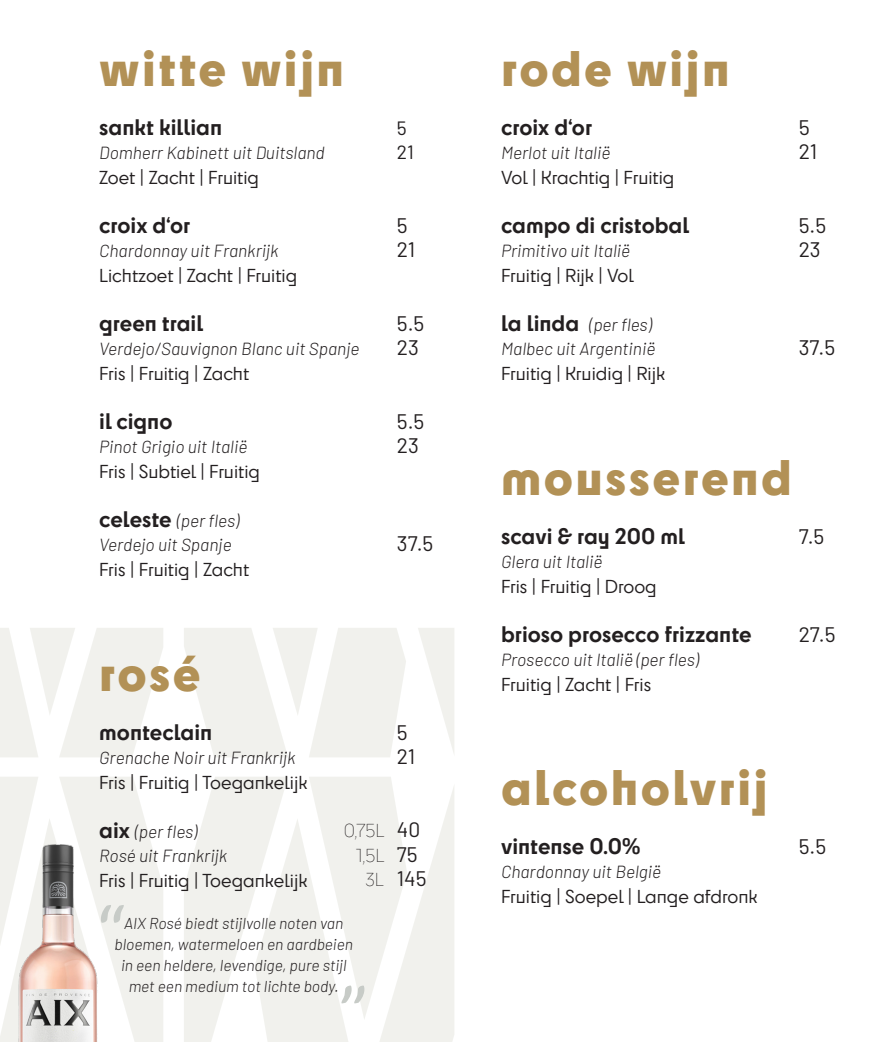
<style>
.page{position:relative;width:893px;height:1042px;background:#fff}
.page>*{position:absolute;margin:0;border:0;box-sizing:border-box;transform-origin:0 0}
.gerecht{font:800 46.55px "Cy";letter-spacing:.05em;color:#b29156}
.gerecht-2{font:700 21px "Cy";color:#231f20}
.gerecht-3{font:21px/24.5px "Barlow";color:#231f20}
.omschrijving_gerecht_2{font:700 21px "Cy";color:#231f20}
.omschrijving_gerecht_2-2{font:19.25px "Barlow";color:#231f20}
.gerecht-4{font:italic 300 17.5px "Barlow";color:#231f20}
.omschrijving_gerecht_2-3{font:17.5px "Cy";color:#231f20}
.omschrijving_gerecht_2-4{font:italic 300 17.5px "Barlow";color:#231f20}
.gerecht-5{font:17.5px "Cy";color:#231f20}
.gerecht-6{font:300 17.5px "Cy";letter-spacing:.005em;color:#231f20}
.t1{font:italic 300 15.75px "Barlow";color:#231f20}
.s1{font-family:"Cy";font-weight:700;font-style:normal;font-size:21px}
</style>
<div class="page">
<svg style="left:0;top:628px;width:163px;height:129px"></svg>
<svg style="left:184px;top:628px;width:222px;height:129px"></svg>
<svg style="left:418px;top:628px;width:36px;height:125px"></svg>
<svg style="left:184px;top:777px;width:270px;height:265px"></svg>
<svg style="left:0;top:777px;width:163px;height:265px"></svg>
<p class="gerecht" style="left:99px;top:32px;width:246px">witte wijn</p>
<p class="omschrijving_gerecht_2" style="left:99px;top:111px;width:124px">sankt killian</p>
<p class="omschrijving_gerecht_2-2" style="left:397px;top:114px;width:11px">5</p>
<p class="omschrijving_gerecht_2-4" style="left:99px;top:140px;width:227px">Domherr Kabinett uit Duitsland</p>
<p class="omschrijving_gerecht_2-2" style="left:397px;top:138px;width:18px">21</p>
<p class="omschrijving_gerecht_2-3" style="left:99px;top:164px;width:161px">Zoet | Zacht | Fruitig</p>
<p class="gerecht-2" style="left:99px;top:209px;width:93px">croix d‘or</p>
<p class="gerecht-3" style="left:397px;top:211px;width:12px">5</p>
<p class="gerecht-4" style="left:99px;top:238px;width:181px">Chardonnay uit Frankrijk</p>
<p class="gerecht-3" style="left:397px;top:236px;width:20px">21</p>
<p class="omschrijving_gerecht_2-3" style="left:99px;top:262px;width:200px">Lichtzoet | Zacht | Fruitig</p>
<p class="gerecht-2" style="left:99px;top:307px;width:106px">green trail</p>
<p class="gerecht-3" style="left:397px;top:309px;width:29px">5.5</p>
<p class="gerecht-4" style="left:99px;top:336px;width:262px">Verdejo/Sauvignon Blanc uit Spanje</p>
<p class="gerecht-3" style="left:397px;top:334px;width:23px">23</p>
<p class="omschrijving_gerecht_2-3" style="left:99px;top:360px;width:152px">Fris | Fruitig | Zacht</p>
<p class="gerecht-2" style="left:99px;top:405px;width:75px">il cigno</p>
<p class="gerecht-3" style="left:397px;top:407px;width:29px">5.5</p>
<p class="gerecht-4" style="left:99px;top:434px;width:150px">Pinot Grigio uit Italië</p>
<p class="gerecht-3" style="left:397px;top:432px;width:23px">23</p>
<p class="omschrijving_gerecht_2-3" style="left:99px;top:458px;width:162px">Fris | Subtiel | Fruitig</p>
<p class="gerecht-4" style="left:99px;top:508px;width:142px"><span class="s1">celeste</span> (per fles)</p>
<p class="gerecht-4" style="left:99px;top:532px;width:134px">Verdejo uit Spanje</p>
<p class="gerecht-3" style="left:397px;top:530px;width:38px">37.5</p>
<p class="omschrijving_gerecht_2-3" style="left:99px;top:556px;width:152px">Fris | Fruitig | Zacht</p>
<p class="gerecht" style="left:99px;top:637px;width:103px">rosé</p>
<p class="gerecht-2" style="left:99px;top:716px;width:115px">monteclain</p>
<p class="gerecht-3" style="left:397px;top:718px;width:12px">5</p>
<p class="gerecht-4" style="left:99px;top:745px;width:198px">Grenache Noir uit Frankrijk</p>
<p class="gerecht-3" style="left:397px;top:743px;width:20px">21</p>
<p class="omschrijving_gerecht_2-3" style="left:99px;top:769px;width:210px">Fris | Fruitig | Toegankelijk</p>
<p class="gerecht-4" style="left:99px;top:819px;width:100px"><span class="s1">aix</span> (per fles)</p>
<p class="gerecht-4" style="left:99px;top:843px;width:129px">Rosé uit Frankrijk</p>
<p class="omschrijving_gerecht_2-3" style="left:99px;top:867px;width:210px">Fris | Fruitig | Toegankelijk</p>
<p class="gerecht-3" style="left:397px;top:816px;width:31px">40<br>75<br>145</p>
<p class="gerecht-6" style="left:344px;top:819px;width:42px">0,75L</p>
<p class="gerecht-6" style="left:356px;top:843px;width:30px">1,5L</p>
<p class="gerecht-6" style="left:365px;top:868px;width:20px">3L</p>
<p class="t1" style="left:124px;top:912px;width:221px">AIX Rosé biedt stijlvolle noten van</p>
<p class="t1" style="left:114px;top:933px;width:240px">bloemen, watermeloen en aardbeien</p>
<p class="t1" style="left:121px;top:954px;width:227px">in een heldere, levendige, pure stijl</p>
<p class="t1" style="left:129px;top:975px;width:211px">met een medium tot lichte body.</p>
<p class="gerecht" style="left:501px;top:32px;width:230px">rode wijn</p>
<p class="gerecht-2" style="left:501px;top:111px;width:93px">croix d‘or</p>
<p class="gerecht-3" style="left:799px;top:113px;width:13px">5</p>
<p class="gerecht-4" style="left:501px;top:140px;width:111px">Merlot uit Italië</p>
<p class="gerecht-3" style="left:799px;top:138px;width:20px">21</p>
<p class="omschrijving_gerecht_2-3" style="left:501px;top:164px;width:175px">Vol | Krachtig | Fruitig</p>
<p class="gerecht-2" style="left:501px;top:209px;width:190px">campo di cristobal</p>
<p class="gerecht-3" style="left:799px;top:211px;width:29px">5.5</p>
<p class="gerecht-4" style="left:501px;top:238px;width:131px">Primitivo uit Italië</p>
<p class="gerecht-3" style="left:799px;top:236px;width:23px">23</p>
<p class="gerecht-5" style="left:501px;top:262px;width:134px">Fruitig | Rijk | Vol</p>
<p class="gerecht-4" style="left:501px;top:312px;width:152px"><span class="s1">la linda</span> (per fles)</p>
<p class="gerecht-4" style="left:501px;top:336px;width:156px">Malbec uit Argentinië</p>
<p class="gerecht-3" style="left:799px;top:334px;width:38px">37.5</p>
<p class="omschrijving_gerecht_2-3" style="left:501px;top:360px;width:166px">Fruitig | Kruidig | Rijk</p>
<p class="gerecht" style="left:501px;top:441px;width:292px">mousserend</p>
<p class="gerecht-2" style="left:501px;top:520px;width:186px">scavi &amp; ray 200 ml</p>
<p class="gerecht-3" style="left:799px;top:522px;width:27px">7.5</p>
<p class="gerecht-4" style="left:501px;top:549px;width:103px">Glera uit Italië</p>
<p class="omschrijving_gerecht_2-3" style="left:501px;top:573px;width:157px">Fris | Fruitig | Droog</p>
<p class="gerecht-2" style="left:501px;top:618px;width:252px">brioso prosecco frizzante</p>
<p class="gerecht-3" style="left:799px;top:620px;width:38px">27.5</p>
<p class="gerecht-4" style="left:501px;top:647px;width:199px">Prosecco uit Italië (per fles)</p>
<p class="omschrijving_gerecht_2-3" style="left:501px;top:671px;width:152px">Fruitig | Zacht | Fris</p>
<p class="gerecht" style="left:501px;top:751px;width:268px">alcoholvrij</p>
<p class="gerecht-2" style="left:501px;top:830px;width:141px">vintense 0.0%</p>
<p class="gerecht-3" style="left:799px;top:832px;width:29px">5.5</p>
<p class="gerecht-4" style="left:501px;top:859px;width:162px">Chardonnay uit België</p>
<p class="omschrijving_gerecht_2-3" style="left:501px;top:883px;width:258px">Fruitig | Soepel | Lange afdronk</p>
</div>
